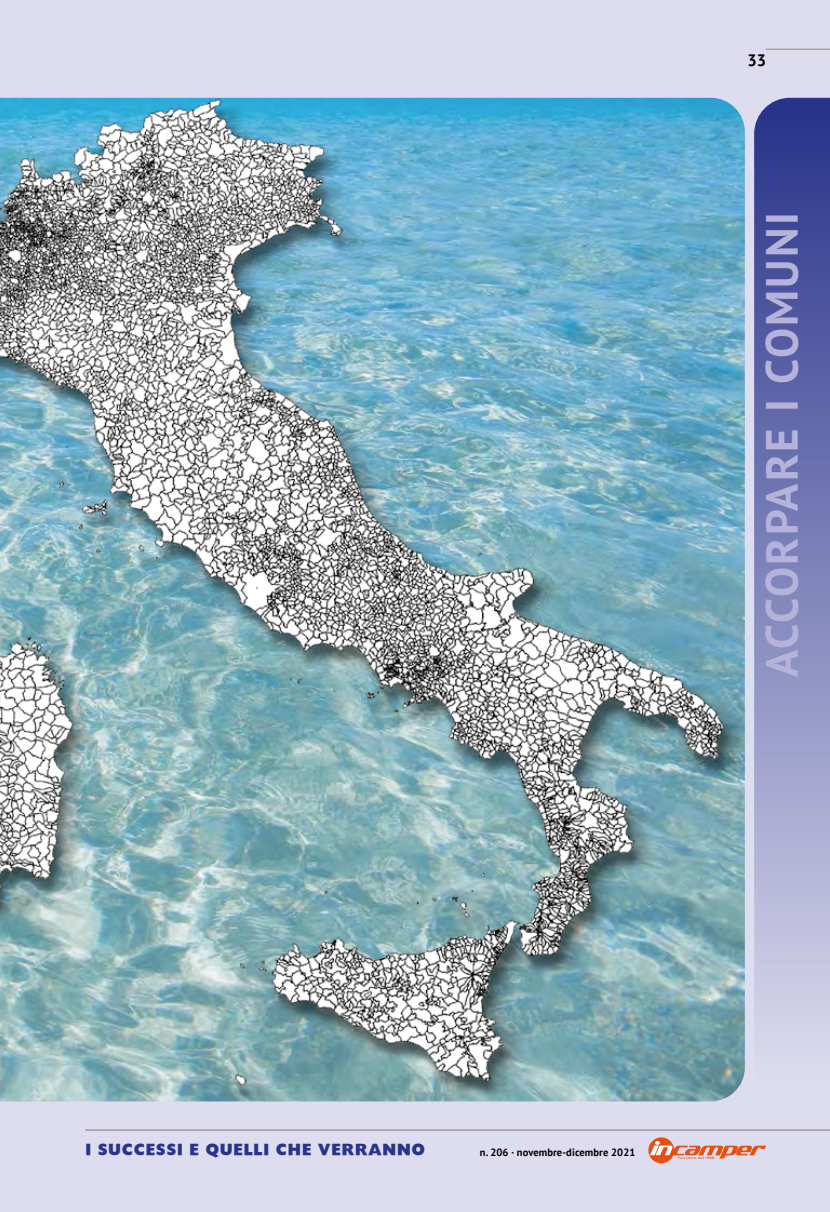
<style>
.page{position:relative;width:830px;height:1212px;background:#fff}
.page>*{position:absolute;margin:0;border:0;box-sizing:border-box;transform-origin:0 0}
.t1{font:700 45px "PT Sans";letter-spacing:.05em;color:#b6b3da}
.t2{font:700 16.5px "PT Sans";color:#000}
.t3{font:15px "Headline NEWS";letter-spacing:.025em;color:#28348b}
.t4{font:700 10.5px "PT Sans";letter-spacing:.01em;color:#000}
</style>
<div class="page">
<div style="left:0;top:0;width:829px;height:1212px;background:#dedcef"></div>
<svg style="left:648px;top:1137px;width:26px;height:26px"></svg>
<svg style="left:649px;top:1141px;width:116px;height:18px"></svg>
<hr style="left:765px;top:49px;width:64px;height:1px;background:#878787">
<hr style="left:85px;top:1129px;width:744px;height:1px;background:#878787">
<div style="left:0;top:102px;width:750px;height:1000px;background:#000;opacity:.2"></div>
<img style="left:0;top:97px;width:735px;height:998px">
<svg style="left:754px;top:98px;width:75px;height:929px;background:#7d82b9"></svg>
<p class="t2" style="left:747px;top:50px;width:20px">33</p>
<h1 class="t1" style="left:751px;top:677px;width:466px;rotate:-90deg">ACCORPARE I COMUNI</h1>
<p class="t3" style="left:85px;top:1143px;width:341px">I SUCCESSI E QUELLI CHE VERRANNO</p>
<p class="t4" style="left:479px;top:1145px;width:157px">n. 206 · novembre-dicembre 2021</p>
</div>
